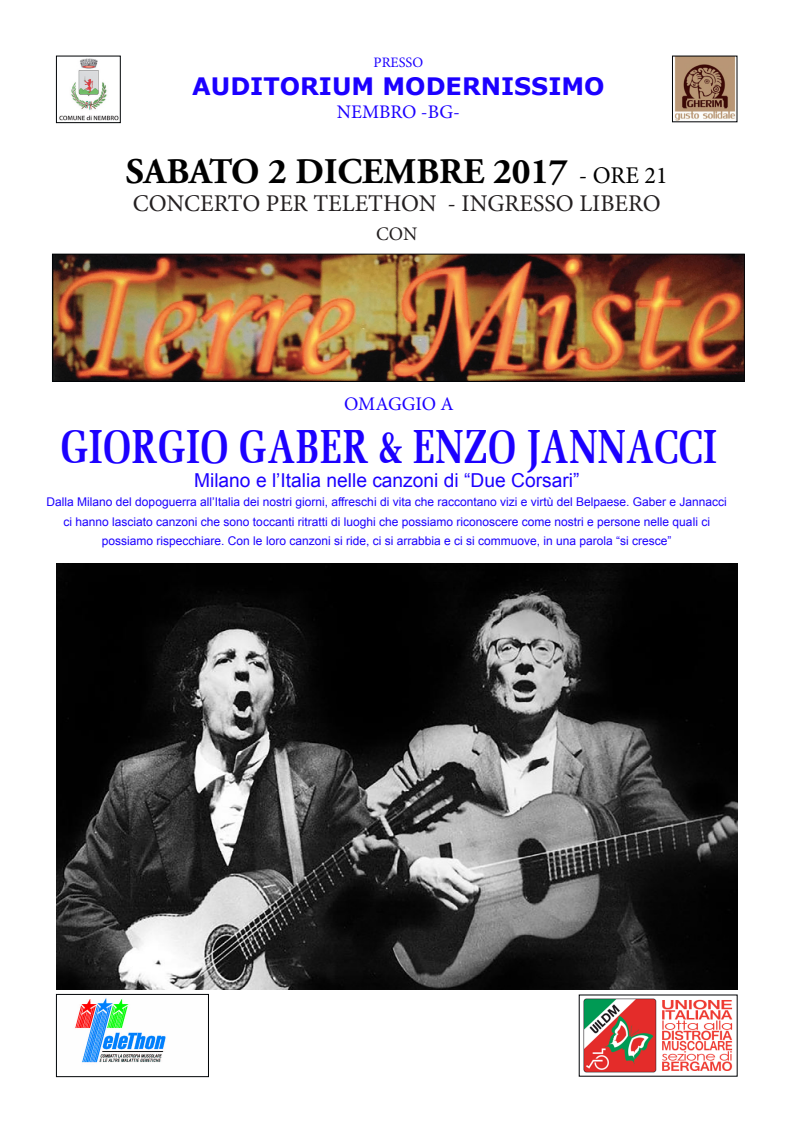
<style>
.page{position:relative;width:794px;height:1134px;background:#fff}
.page>*{position:absolute;margin:0;border:0;box-sizing:border-box;transform-origin:0 0}
.t1{font:700 48px "Memoir Condensed";color:#1c00ff}
.t2{font:700 36px "Adobe Garamond Pro";color:#000}
.t3{font:24px "Minion Pro";color:#231f20}
.t4{font:700 24px "Verdana";color:#1c00ff}
.t5{font:19.2px "Arial";color:#1c00ff}
.t6{font:19.2px "Minion Pro";color:#1c00ff}
.t7{font:19.2px "Minion Pro";color:#231f20}
.t8{font:14.4px "Minion Pro";color:#1c00ff}
.t9{font:12px/19.2px "Arial";color:#1c00ff;text-align:center}
.s1{font-family:"Minion Pro";font-weight:400;font-size:24px}
</style>
<div class="page">
<img style="left:54px;top:256px;width:688px;height:124px">
<div style="left:52px;top:254px;width:692px;height:128px;border:1px solid #000306"></div>
<img style="left:75px;top:998px;width:91px;height:65px">
<img style="left:674px;top:58px;width:61px;height:62px">
<img style="left:59px;top:58px;width:59px;height:63px">
<img style="left:583px;top:998px;width:150px;height:75px">
<div style="left:56px;top:994px;width:153px;height:83px;border:1px solid #000306"></div>
<div style="left:56px;top:56px;width:64px;height:67px;border:1px solid #000306"></div>
<img style="left:57px;top:563px;width:680px;height:427px">
<p class="t8" style="left:374px;top:52px;width:51px">PRESSO</p>
<p class="t4" style="left:192px;top:71px;width:414px">AUDITORIUM MODERNISSIMO</p>
<p class="t6" style="left:337px;top:99px;width:125px">NEMBRO -BG-</p>
<p class="t2" style="left:126px;top:150px;width:543px">SABATO 2 DICEMBRE 2017 <span class="s1">- ORE 21</span></p>
<p class="t3" style="left:133px;top:188px;width:529px">CONCERTO PER TELETHON - INGRESSO LIBERO</p>
<p class="t7" style="left:376px;top:221px;width:43px">CON</p>
<p class="t6" style="left:344px;top:391px;width:111px">OMAGGIO A</p>
<p class="t1" style="left:60px;top:420px;width:658px">GIORGIO GABER &amp; ENZO JANNACCI</p>
<p class="t5" style="left:194px;top:468px;width:387px">Milano e l’Italia nelle canzoni di “Due Corsari”</p>
<p class="t9" style="left:47px;top:493px;width:682px">Dalla Milano del dopoguerra all’Italia dei nostri giorni, affreschi di vita che raccontano vizi e virtù del Belpaese. Gaber e Jannacci ci hanno lasciato canzoni che sono toccanti ritratti di luoghi che possiamo riconoscere come nostri e persone nelle quali ci possiamo rispecchiare. Con le loro canzoni si ride, ci si arrabbia e ci si commuove, in una parola “si cresce”</p>
</div>
